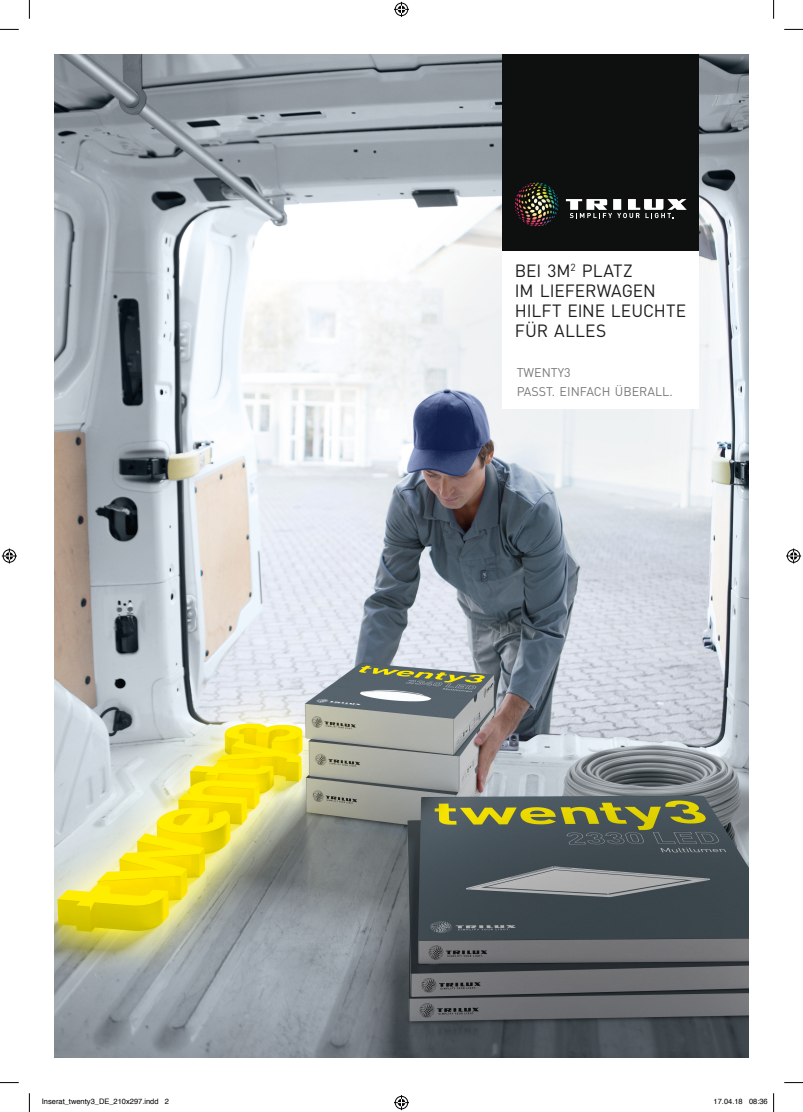
<style>
.page{position:relative;width:803px;height:1112px;background:#fff}
.page>*{position:absolute;margin:0;border:0;box-sizing:border-box;transform-origin:0 0}
.t1{font:17.5px/20px "Trilux DIN";letter-spacing:-.005em;color:#1d1d1b}
.t2{font:12.5px/18.8px "DIN";color:#7a7979}
.t3{font:7.5px "Helvetica";color:#000}
</style>
<div class="page">
<img style="left:54px;top:54px;width:695px;height:1003px">
<div style="left:502px;top:251px;width:197px;height:157px;background:#fff"></div>
<div style="left:502px;top:54px;width:197px;height:197px;background:#0e100f"></div>
<svg style="left:566px;top:199px;width:121px;height:19px"></svg>
<img style="left:515px;top:183px;width:43px;height:43px">
<svg style="left:0;top:29px;width:19px;height:1px"></svg>
<svg style="left:784px;top:29px;width:19px;height:1px"></svg>
<svg style="left:0;top:1082px;width:19px;height:1px"></svg>
<svg style="left:784px;top:1082px;width:19px;height:1px"></svg>
<svg style="left:29px;top:0;width:1px;height:19px"></svg>
<svg style="left:29px;top:1093px;width:1px;height:18px"></svg>
<svg style="left:773px;top:0;width:1px;height:19px"></svg>
<svg style="left:394px;top:2px;width:15px;height:15px"></svg>
<svg style="left:394px;top:1095px;width:15px;height:14px"></svg>
<svg style="left:2px;top:548px;width:15px;height:15px"></svg>
<svg style="left:786px;top:548px;width:15px;height:15px"></svg>
<svg style="left:773px;top:1093px;width:1px;height:18px"></svg>
<p class="t1" style="left:515px;top:260px;width:173px">BEI 3M<sup>2</sup> PLATZ<br>IM LIEFERWAGEN<br>HILFT EINE LEUCHTE<br>FÜR ALLES</p>
<p class="t2" style="left:517px;top:362px;width:158px">TWENTY3<br>PASST. EINFACH ÜBERALL.</p>
<p class="t3" style="left:42px;top:1095px;width:129px">Inserat_twenty3_DE_210x297.indd 2</p>
<p class="t3" style="left:713px;top:1095px;width:56px">17.04.18 08:36</p>
</div>
